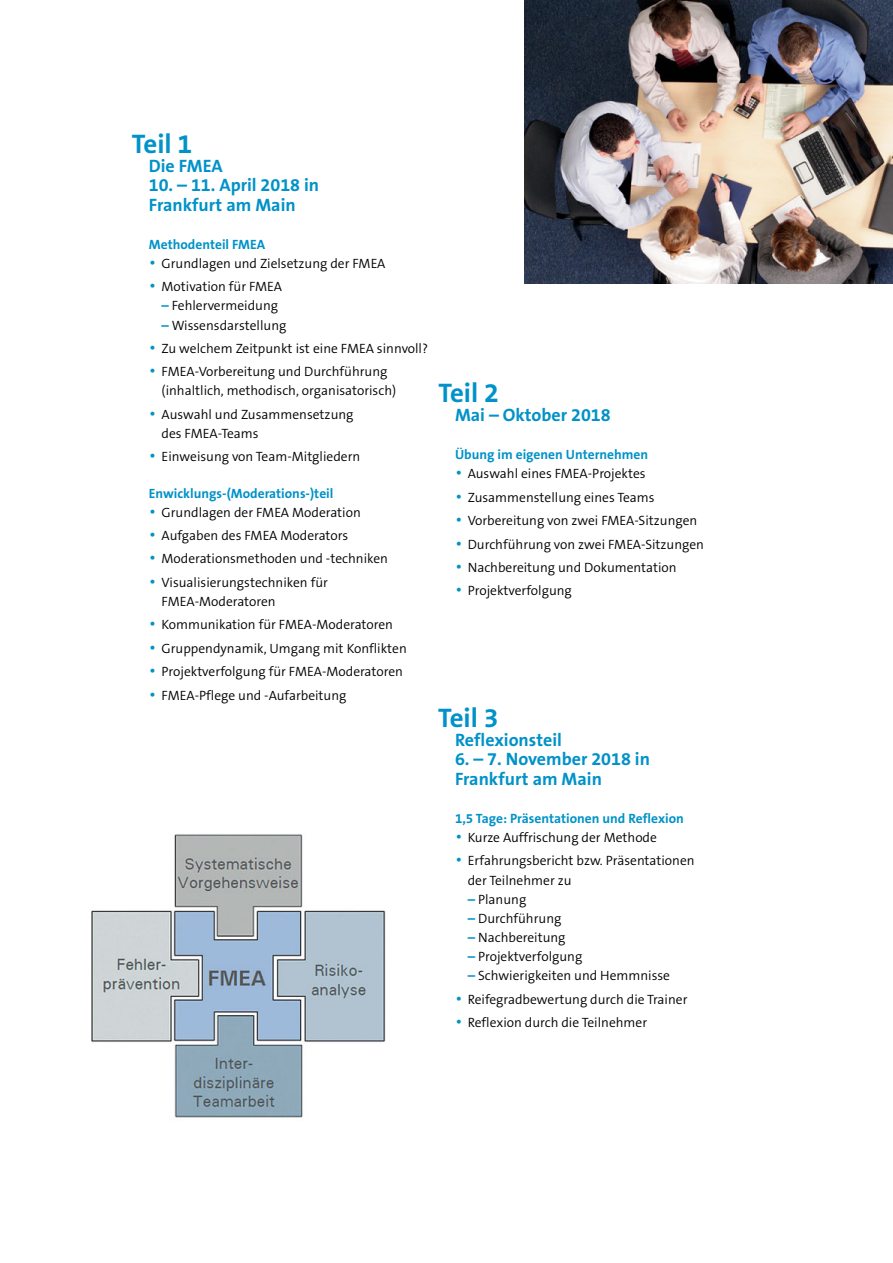
<style>
.page{position:relative;width:893px;height:1263px;background:#fff}
.page>*{position:absolute;margin:0;border:0;box-sizing:border-box;transform-origin:0 0}
.t1{font:700 27px "The Sans B7";color:#0092c8}
.t2{font:700 18px/19.2px "The Sans B7";color:#0092c8}
.t3{font:300 13.5px/19.2px "The Sans B4";color:#000}
.t4{font:700 13.5px "The Sans B7";color:#0092c8}
.s1{font-size:18px;color:#0092c8}
.s2{font-family:"The Sans B7";font-weight:700;color:#0092c8}
</style>
<div class="page">
<img style="left:525px;top:0;width:368px;height:284px">
<img style="left:91px;top:834px;width:295px;height:284px">
<h1 class="t1" style="left:132px;top:130px;width:62px">Teil 1</h1>
<h2 class="t2" style="left:149px;top:157px;width:75px">Die FMEA</h2>
<h2 class="t2" style="left:149px;top:176px;width:172px">10. – 11. April 2018 in<br>Frankfurt am Main</h2>
<p class="t4" style="left:149px;top:237px;width:118px">Methodenteil FMEA</p>
<p class="t3" style="left:149px;top:254px;width:238px"><span class="s1">•</span> Grundlagen und Zielsetzung der FMEA</p>
<p class="t3" style="left:149px;top:278px;width:135px"><span class="s1">•</span> Motivation für FMEA</p>
<p class="t3" style="left:162px;top:297px;width:118px"><span class="s2">–</span> Fehlervermeidung</p>
<p class="t3" style="left:162px;top:316px;width:126px"><span class="s2">–</span> Wissensdarstellung</p>
<p class="t3" style="left:149px;top:339px;width:281px"><span class="s1">•</span> Zu welchem Zeitpunkt ist eine FMEA sinnvoll?</p>
<p class="t3" style="left:162px;top:363px;width:236px;text-indent:-13px"><span class="s1">•</span> FMEA-Vorbereitung und Durchführung (inhaltlich, methodisch, organisatorisch)</p>
<p class="t3" style="left:162px;top:405px;width:193px;text-indent:-13px"><span class="s1">•</span> Auswahl und Zusammensetzung des FMEA-Teams</p>
<p class="t3" style="left:149px;top:448px;width:213px"><span class="s1">•</span> Einweisung von Team-Mitgliedern</p>
<p class="t4" style="left:149px;top:486px;width:186px">Enwicklungs-(Moderations-)teil</p>
<p class="t3" style="left:149px;top:503px;width:213px"><span class="s1">•</span> Grundlagen der FMEA Moderation</p>
<p class="t3" style="left:149px;top:526px;width:201px"><span class="s1">•</span> Aufgaben des FMEA Moderators</p>
<p class="t3" style="left:149px;top:550px;width:241px"><span class="s1">•</span> Moderationsmethoden und -techniken</p>
<p class="t3" style="left:162px;top:573px;width:168px;text-indent:-13px"><span class="s1">•</span> Visualisierungstechniken für<br>FMEA-Moderatoren</p>
<p class="t3" style="left:149px;top:616px;width:246px"><span class="s1">•</span> Kommunikation für FMEA-Moderatoren</p>
<p class="t3" style="left:149px;top:639px;width:260px"><span class="s1">•</span> Gruppendynamik, Umgang mit Konflikten</p>
<p class="t3" style="left:149px;top:662px;width:256px"><span class="s1">•</span> Projektverfolgung für FMEA-Moderatoren</p>
<p class="t3" style="left:149px;top:686px;width:199px"><span class="s1">•</span> FMEA-Pflege und -Aufarbeitung</p>
<h1 class="t1" style="left:438px;top:378px;width:62px">Teil 2</h1>
<h2 class="t2" style="left:455px;top:406px;width:157px">Mai – Oktober 2018</h2>
<p class="t4" style="left:455px;top:448px;width:195px">Übung im eigenen Unternehmen</p>
<p class="t3" style="left:455px;top:465px;width:192px"><span class="s1">•</span> Auswahl eines FMEA-Projektes</p>
<p class="t3" style="left:455px;top:488px;width:201px"><span class="s1">•</span> Zusammenstellung eines Teams</p>
<p class="t3" style="left:455px;top:511px;width:244px"><span class="s1">•</span> Vorbereitung von zwei FMEA-Sitzungen</p>
<p class="t3" style="left:455px;top:535px;width:251px"><span class="s1">•</span> Durchführung von zwei FMEA-Sitzungen</p>
<p class="t3" style="left:455px;top:558px;width:223px"><span class="s1">•</span> Nachbereitung und Dokumentation</p>
<p class="t3" style="left:455px;top:582px;width:118px"><span class="s1">•</span> Projektverfolgung</p>
<h1 class="t1" style="left:438px;top:704px;width:62px">Teil 3</h1>
<h2 class="t2" style="left:455px;top:731px;width:109px">Reflexionsteil</h2>
<h2 class="t2" style="left:455px;top:750px;width:196px">6. – 7. November 2018 in<br>Frankfurt am Main</h2>
<p class="t4" style="left:455px;top:811px;width:230px">1,5 Tage: Präsentationen und Reflexion</p>
<p class="t3" style="left:455px;top:828px;width:203px"><span class="s1">•</span> Kurze Auffrischung der Methode</p>
<p class="t3" style="left:468px;top:852px;width:228px;text-indent:-13px"><span class="s1">•</span> Erfahrungsbericht bzw. Präsentationen der Teilnehmer zu</p>
<p class="t3" style="left:468px;top:890px;width:60px"><span class="s2">–</span> Planung</p>
<p class="t3" style="left:468px;top:909px;width:95px"><span class="s2">–</span> Durchführung</p>
<p class="t3" style="left:468px;top:928px;width:99px"><span class="s2">–</span> Nachbereitung</p>
<p class="t3" style="left:468px;top:947px;width:116px"><span class="s2">–</span> Projektverfolgung</p>
<p class="t3" style="left:468px;top:966px;width:204px"><span class="s2">–</span> Schwierigkeiten und Hemmnisse</p>
<p class="t3" style="left:455px;top:990px;width:234px"><span class="s1">•</span> Reifegradbewertung durch die Trainer</p>
<p class="t3" style="left:455px;top:1013px;width:194px"><span class="s1">•</span> Reflexion durch die Teilnehmer</p>
</div>
